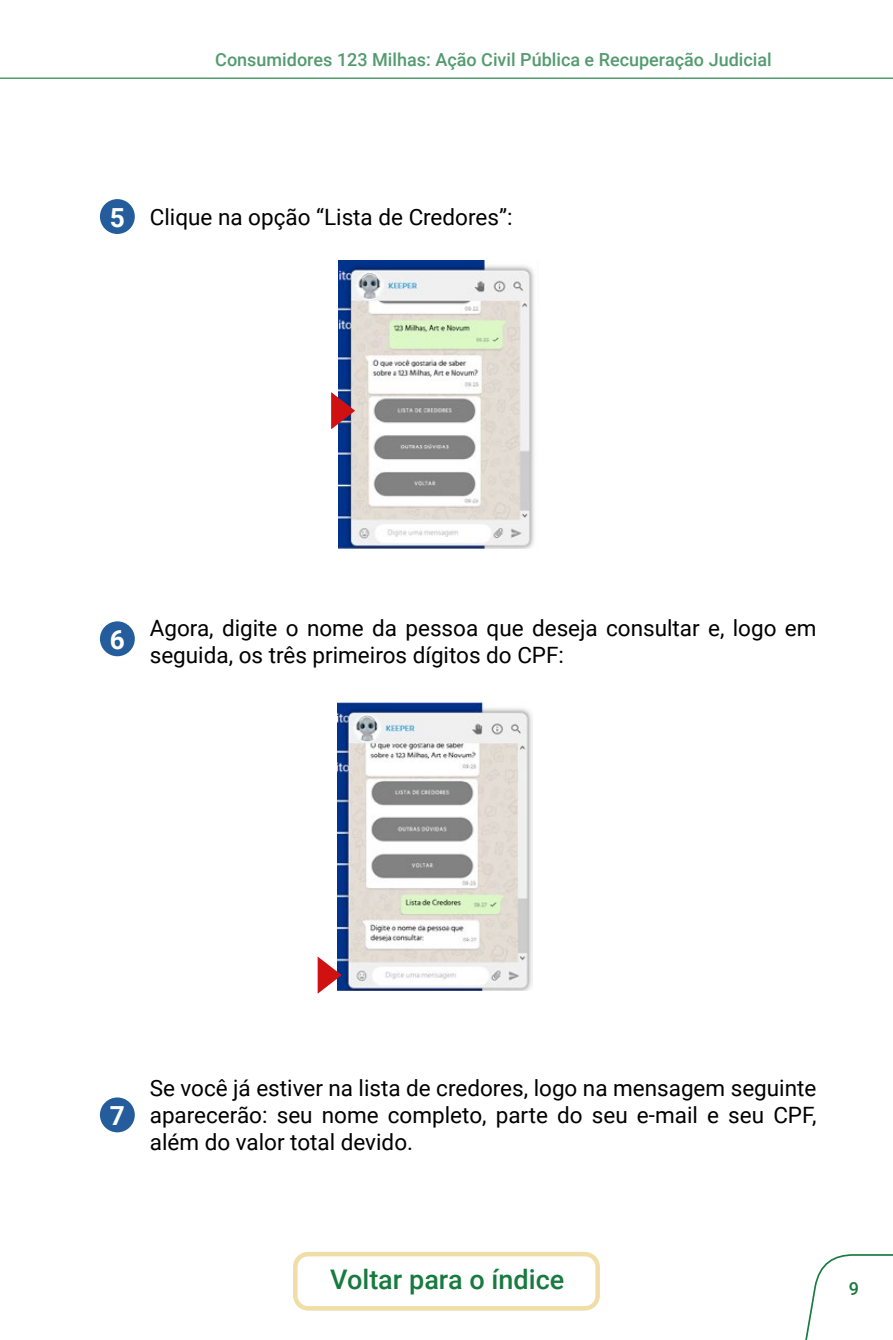
<style>
.page{position:relative;width:893px;height:1340px;background:#fff}
.page>*{position:absolute;margin:0;border:0;box-sizing:border-box;transform-origin:0 0}
.t1{font:500 27px "Roboto";color:#177a3f}
.t2{font:700 26.32px "Roboto";color:#fff}
.t3{font:22.5px/27px "Roboto";color:#000}
.t4{font:500 18px "Roboto";color:#539b6f}
.t5{font:500 18px "Roboto";color:#177a3f}
</style>
<div class="page">
<hr style="left:0;top:78px;width:893px;height:1px;background:#1a7a3f">
<svg style="left:805px;top:1254px;width:88px;height:85px"></svg>
<div style="left:293px;top:1251px;width:307px;height:59px;border:4px solid #f0dea6;border-radius:13px"></div>
<div style="left:100px;top:199px;width:35px;height:35px;background:#245c9c;border-radius:50%"></div>
<div style="left:100px;top:621px;width:35px;height:35px;background:#245c9c;border-radius:50%"></div>
<div style="left:100px;top:1097px;width:35px;height:35px;background:#245c9c;border-radius:50%"></div>
<img style="left:338px;top:261px;width:197px;height:288px">
<img style="left:338px;top:702px;width:194px;height:288px">
<svg style="left:331px;top:392px;width:24px;height:37px"></svg>
<svg style="left:318px;top:956px;width:24px;height:37px"></svg>
<p class="t4" style="left:215px;top:47px;width:558px">Consumidores 123 Milhas: Ação Civil Pública e Recuperação Judicial</p>
<p class="t2" style="left:110px;top:199px;width:17px">5</p>
<p class="t3" style="left:150px;top:203px;width:364px">Clique na opção “Lista de Credores”:</p>
<p class="t2" style="left:110px;top:621px;width:17px">6</p>
<p class="t3" style="left:150px;top:613px;width:668px">Agora, digite o nome da pessoa que deseja consultar e, logo em seguida, os três primeiros dígitos do CPF:</p>
<p class="t2" style="left:110px;top:1097px;width:17px">7</p>
<p class="t3" style="left:150px;top:1073px;width:668px;text-align:justify">Se você já estiver na lista de credores, logo na mensagem seguinte aparecerão: seu nome completo, parte do seu e-mail e seu CPF, além do valor total devido.</p>
<p class="t1" style="left:330px;top:1259px;width:236px">Voltar para o índice</p>
<p class="t5" style="left:849px;top:1275px;width:12px">9</p>
</div>
